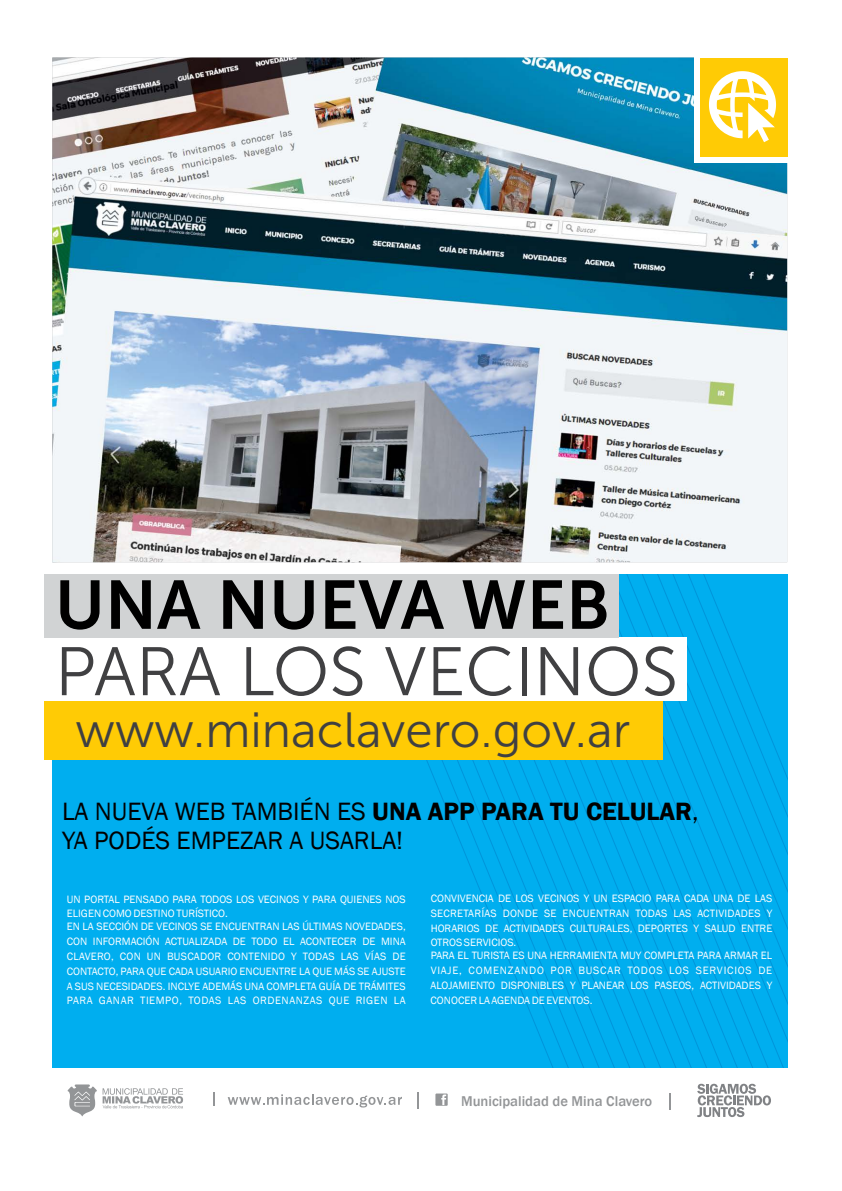
<style>
.page{position:relative;width:842px;height:1191px;background:#fff}
.page>*{position:absolute;margin:0;border:0;box-sizing:border-box;transform-origin:0 0}
.t1{font:68.3px "Museo Sans 300";color:#404042}
.t2{font:68.3px "Museo Sans 700";color:#000}
.t3{font:49.3px "Museo Sans 300";color:#404042}
.t4{font:25.8px/29.2px "Franklin Gothic";color:#000}
.t5{font:500 14.6px "Franklin Gothic";color:#939597}
.t6{font:11px/14.9px "Franklin Gothic";color:#fff;text-align:justify}
.s1{font-weight:600}
</style>
<div class="page">
<div style="left:52px;top:574px;width:735px;height:493px;background:#00aeef"></div>
<svg style="left:618px;top:574px;width:13px;height:493px"></svg>
<svg style="left:631px;top:574px;width:13px;height:491px"></svg>
<svg style="left:644px;top:578px;width:13px;height:489px"></svg>
<svg style="left:657px;top:574px;width:130px;height:493px"></svg>
<img style="left:52px;top:58px;width:735px;height:504px">
<svg style="left:68px;top:1084px;width:29px;height:32px"></svg>
<svg style="left:103px;top:1088px;width:80px;height:20px"></svg>
<svg style="left:228px;top:1094px;width:174px;height:13px"></svg>
<svg style="left:435px;top:1093px;width:13px;height:12px"></svg>
<svg style="left:417px;top:1092px;width:2px;height:17px"></svg>
<svg style="left:214px;top:1092px;width:1px;height:14px"></svg>
<svg style="left:669px;top:1093px;width:1px;height:16px"></svg>
<svg style="left:697px;top:1083px;width:74px;height:34px"></svg>
<div style="left:694px;top:55px;width:96px;height:108px;background:#fff"></div>
<div style="left:700px;top:58px;width:87px;height:98px;background:#ffcb05"></div>
<div style="left:44px;top:701px;width:619px;height:59px;background:#ffcb05"></div>
<div style="left:44px;top:637px;width:643px;height:64px;background:#fff"></div>
<div style="left:44px;top:573px;width:575px;height:64px;background:#d1d3d4"></div>
<svg style="left:709px;top:71px;width:67px;height:71px"></svg>
<h1 class="t2" style="left:55px;top:567px;width:556px">UNA NUEVA WEB</h1>
<h1 class="t1" style="left:55px;top:635px;width:625px">PARA LOS VECINOS</h1>
<h2 class="t3" style="left:76px;top:703px;width:556px">www.minaclavero.gov.ar</h2>
<h3 class="t4" style="left:62px;top:797px;width:638px">LA NUEVA WEB TAMBIÉN ES <span class="s1">UNA APP PARA TU CELULAR</span>,<br>YA PODÉS EMPEZAR A USARLA!</h3>
<p class="t6" style="left:67px;top:891px;width:340px">UN PORTAL PENSADO PARA TODOS LOS VECINOS Y PARA QUIENES NOS<br>ELIGEN COMO DESTINO TURÍSTICO.</p>
<p class="t6" style="left:67px;top:919px;width:340px">EN LA SECCIÓN DE VECINOS SE ENCUENTRAN LAS ÚLTIMAS NOVEDADES, CON INFORMACIÓN ACTUALIZADA DE TODO EL ACONTECER DE MINA CLAVERO, CON UN BUSCADOR CONTENIDO Y TODAS LAS VÍAS DE CONTACTO, PARA QUE CADA USUARIO ENCUENTRE LA QUE MÁS SE AJUSTE A SUS NECESIDADES. INCLYE ADEMÁS UNA COMPLETA GUÍA DE TRÁMITES PARA GANAR TIEMPO, TODAS LAS ORDENANZAS QUE RIGEN LA</p>
<p class="t6" style="left:431px;top:890px;width:343px">CONVIVENCIA DE LOS VECINOS Y UN ESPACIO PARA CADA UNA DE LAS SECRETARÍAS DONDE SE ENCUENTRAN TODAS LAS ACTIVIDADES Y HORARIOS DE ACTIVIDADES CULTURALES, DEPORTES Y SALUD ENTRE OTROS SERVICIOS.</p>
<p class="t6" style="left:431px;top:948px;width:343px">PARA EL TURISTA ES UNA HERRAMIENTA MUY COMPLETA PARA ARMAR EL VIAJE, COMENZANDO POR BUSCAR TODOS LOS SERVICIOS DE ALOJAMIENTO DISPONIBLES Y PLANEAR LOS PASEOS, ACTIVIDADES Y CONOCER LA AGENDA DE EVENTOS.</p>
<h3 class="t5" style="left:461px;top:1092px;width:193px">Municipalidad de Mina Clavero</h3>
</div>
